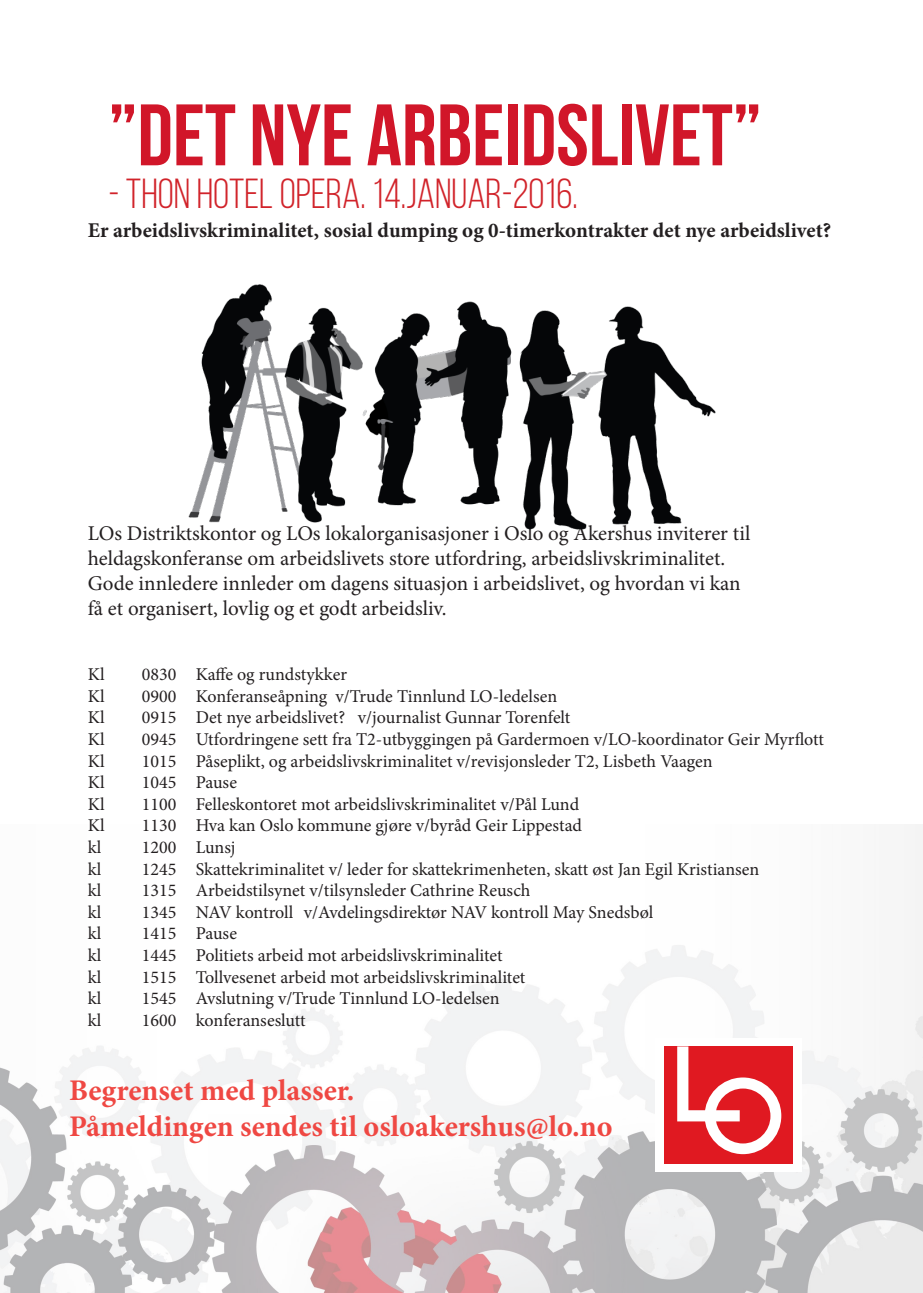
<style>
.page{position:relative;width:923px;height:1293px;background:#fff}
.page>*{position:absolute;margin:0;border:0;box-sizing:border-box;transform-origin:0 0}
.t1{font:700 87px "Bebas Neue";color:#d11629}
.t2{font:42px "Bebas Neue";color:#d1232a}
.t3{font:700 30px "Minion Pro";color:#ef4843}
.t4{font:21px "Minion Pro";color:#231f20}
.t5{font:700 21px "Minion Pro";color:#231f20}
.t6{font:18px "Minion Pro";color:#231f20}
</style>
<div class="page">
<img style="left:0;top:825px;width:923px;height:468px">
<div style="left:655px;top:1038px;width:146px;height:134px;background:#fff"></div>
<div style="left:664px;top:1046px;width:128px;height:117px;background:#e01921"></div>
<svg style="left:677px;top:1046px;width:104px;height:108px"></svg>
<img style="left:188px;top:284px;width:528px;height:246px">
<p class="t1" style="left:109px;top:88px;width:655px">”DET NYE ARBEIDSLIVET”</p>
<p class="t2" style="left:109px;top:171px;width:471px">- THON HOTEL OPERA. 14.JANUAR-2016.</p>
<p class="t5" style="left:88px;top:216px;width:745px">Er arbeidslivskriminalitet, sosial dumping og 0-timerkontrakter det nye arbeidslivet?</p>
<p class="t4" style="left:88px;top:519px;width:664px">LOs Distriktskontor og LOs lokalorganisasjoner i Oslo og Akershus inviterer til</p>
<p class="t4" style="left:88px;top:544px;width:639px">heldagskonferanse om arbeidslivets store utfordring, arbeidslivskriminalitet.</p>
<p class="t4" style="left:88px;top:569px;width:654px">Gode innledere innleder om dagens situasjon i arbeidslivet, og hvordan vi kan</p>
<p class="t4" style="left:88px;top:595px;width:360px">få et organisert, lovlig og et godt arbeidsliv.</p>
<p class="t6" style="left:88px;top:662px;width:18px">Kl</p>
<p class="t6" style="left:142px;top:662px;width:207px">0830 Kaffe og rundstykker</p>
<p class="t6" style="left:88px;top:684px;width:18px">Kl</p>
<p class="t6" style="left:142px;top:684px;width:417px">0900 Konferanseåpning v/Trude Tinnlund LO-ledelsen</p>
<p class="t6" style="left:88px;top:706px;width:18px">Kl</p>
<p class="t6" style="left:142px;top:706px;width:430px">0915 Det nye arbeidslivet? v/journalist Gunnar Torenfelt</p>
<p class="t6" style="left:88px;top:727px;width:18px">Kl</p>
<p class="t6" style="left:142px;top:727px;width:684px">0945 Utfordringene sett fra T2-utbyggingen på Gardermoen v/LO-koordinator Geir Myrflott</p>
<p class="t6" style="left:88px;top:749px;width:18px">Kl</p>
<p class="t6" style="left:142px;top:749px;width:572px">1015 Påseplikt, og arbeidslivskriminalitet v/revisjonsleder T2, Lisbeth Vaagen</p>
<p class="t6" style="left:88px;top:770px;width:18px">Kl</p>
<p class="t6" style="left:142px;top:770px;width:97px">1045 Pause</p>
<p class="t6" style="left:88px;top:792px;width:18px">Kl</p>
<p class="t6" style="left:142px;top:792px;width:439px">1100 Felleskontoret mot arbeidslivskriminalitet v/Pål Lund</p>
<p class="t6" style="left:88px;top:814px;width:18px">Kl</p>
<p class="t6" style="left:142px;top:814px;width:442px">1130 Hva kan Oslo kommune gjøre v/byråd Geir Lippestad</p>
<p class="t6" style="left:88px;top:835px;width:15px">kl</p>
<p class="t6" style="left:142px;top:835px;width:95px">1200 Lunsj</p>
<p class="t6" style="left:88px;top:857px;width:15px">kl</p>
<p class="t6" style="left:142px;top:857px;width:619px">1245 Skattekriminalitet v/ leder for skattekrimenheten, skatt øst Jan Egil Kristiansen</p>
<p class="t6" style="left:88px;top:878px;width:15px">kl</p>
<p class="t6" style="left:142px;top:878px;width:390px">1315 Arbeidstilsynet v/tilsynsleder Cathrine Reusch</p>
<p class="t6" style="left:88px;top:900px;width:15px">kl</p>
<p class="t6" style="left:142px;top:900px;width:513px">1345 NAV kontroll v/Avdelingsdirektør NAV kontroll May Snedsbøl</p>
<p class="t6" style="left:88px;top:922px;width:15px">kl</p>
<p class="t6" style="left:142px;top:922px;width:97px">1415 Pause</p>
<p class="t6" style="left:88px;top:943px;width:15px">kl</p>
<p class="t6" style="left:142px;top:943px;width:362px">1445 Politiets arbeid mot arbeidslivskriminalitet</p>
<p class="t6" style="left:88px;top:965px;width:15px">kl</p>
<p class="t6" style="left:142px;top:965px;width:385px">1515 Tollvesenet arbeid mot arbeidslivskriminalitet</p>
<p class="t6" style="left:88px;top:986px;width:15px">kl</p>
<p class="t6" style="left:142px;top:986px;width:360px">1545 Avslutning v/Trude Tinnlund LO-ledelsen</p>
<p class="t6" style="left:88px;top:1008px;width:15px">kl</p>
<p class="t6" style="left:142px;top:1008px;width:165px">1600 konferanseslutt</p>
<p class="t3" style="left:69px;top:1069px;width:287px">Begrenset med plasser.</p>
<p class="t3" style="left:69px;top:1105px;width:545px">Påmeldingen sendes til osloakershus@lo.no</p>
</div>
